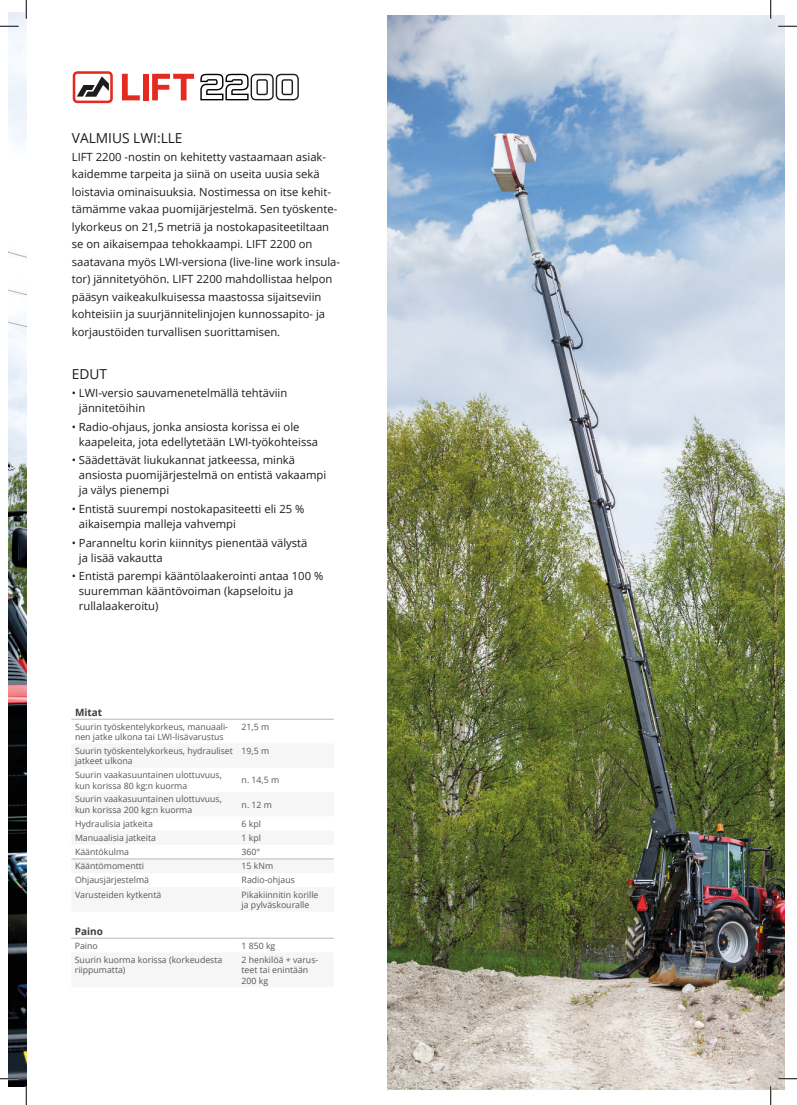
<style>
.page{position:relative;width:797px;height:1105px;background:#fff}
.page>*{position:absolute;margin:0;border:0;box-sizing:border-box;transform-origin:0 0}
.t1{font:13.75px "Open Sans";color:#1d1d1b}
.t2{font:11.25px/17.5px "Open Sans";color:#1d1d1b}
.t3{font:700 10px "Open Sans";color:#3d3d3c}
.t4{font:8.75px/10.5px "Open Sans";color:#575756}
</style>
<div class="page">
<img style="left:388px;top:16px;width:397px;height:1073px">
<svg style="left:122px;top:74px;width:18px;height:26px"></svg>
<div style="left:143px;top:74px;width:6px;height:26px;background:#e52a21"></div>
<svg style="left:152px;top:74px;width:42px;height:26px"></svg>
<svg style="left:200px;top:73px;width:99px;height:28px"></svg>
<div style="left:73px;top:71px;width:40px;height:32px;border:3px solid #e52a21;border-radius:3px"></div>
<svg style="left:77px;top:76px;width:32px;height:21px"></svg>
<img style="left:9px;top:13px;width:17px;height:1074px">
<hr style="left:71px;top:938px;width:167px;height:1px;background:#c7c7c6">
<hr style="left:238px;top:938px;width:95px;height:1px;background:#c7c7c6">
<svg style="left:71px;top:859px;width:263px;height:1px"></svg>
<hr style="left:71px;top:719px;width:167px;height:1px;background:#c7c7c6">
<hr style="left:238px;top:719px;width:96px;height:1px;background:#c7c7c6">
<hr style="left:71px;top:858px;width:167px;height:1px;background:#c7c7c6">
<hr style="left:238px;top:858px;width:96px;height:1px;background:#c7c7c6">
<svg style="left:0;top:25px;width:19px;height:2px"></svg>
<svg style="left:778px;top:25px;width:19px;height:2px"></svg>
<svg style="left:0;top:1078px;width:19px;height:1px"></svg>
<svg style="left:778px;top:1078px;width:19px;height:1px"></svg>
<svg style="left:25px;top:0;width:2px;height:19px"></svg>
<svg style="left:25px;top:1086px;width:2px;height:19px"></svg>
<svg style="left:770px;top:0;width:1px;height:19px"></svg>
<svg style="left:770px;top:1086px;width:1px;height:19px"></svg>
<p class="t1" style="left:72px;top:129px;width:112px">VALMIUS LWI:LLE</p>
<p class="t2" style="left:72px;top:147px;width:270px">LIFT 2200 -nostin on kehitetty vastaamaan asiak&shy;kaidemme tarpeita ja siinä on useita uusia sekä loistavia ominaisuuksia. Nostimessa on itse kehit&shy;tämämme vakaa puomijärjestelmä. Sen työskente&shy;lykorkeus on 21,5 metriä ja nostokapasiteetiltaan se on aikaisempaa tehokkaampi. LIFT 2200 on saatavana myös LWI-versiona (live-line work insula&shy;tor) jännitetyöhön. LIFT 2200 mahdollistaa helpon pääsyn vaikeakulkuisessa maastossa sijaitseviin kohteisiin ja suurjännitelinjojen kunnossapito- ja korjaustöiden turvallisen suorittamisen.</p>
<p class="t1" style="left:72px;top:364px;width:37px">EDUT</p>
<p class="t2" style="left:79px;top:385px;width:210px;line-height:15px;text-indent:-7px">• LWI-versio sauvamenetelmällä tehtäviin jännitetöihin</p>
<p class="t2" style="left:79px;top:419px;width:240px;line-height:15px;text-indent:-7px">• Radio-ohjaus, jonka ansiosta korissa ei ole kaapeleita, jota edellytetään LWI-työkohteissa</p>
<p class="t2" style="left:79px;top:453px;width:249px;line-height:15px;text-indent:-7px">• Säädettävät liukukannat jatkeessa, minkä ansiosta puomijärjestelmä on entistä vakaampi ja välys pienempi</p>
<p class="t2" style="left:79px;top:501px;width:227px;line-height:15px;text-indent:-7px">• Entistä suurempi nostokapasiteetti eli 25 % aikaisempia malleja vahvempi</p>
<p class="t2" style="left:79px;top:535px;width:230px;line-height:15px;text-indent:-7px">• Paranneltu korin kiinnitys pienentää välystä ja lisää vakautta</p>
<p class="t2" style="left:79px;top:568px;width:246px;line-height:15px;text-indent:-7px">• Entistä parempi kääntölaakerointi antaa 100 % suuremman kääntövoiman (kapseloitu ja rullalaakeroitu)</p>
<p class="t3" style="left:75px;top:705px;width:29px">Mitat</p>
<p class="t4" style="left:75px;top:721px;width:155px">Suurin työskentelykorkeus, manuaali&shy;nen jatke ulkona tai LWI-lisävarustus</p>
<p class="t4" style="left:242px;top:721px;width:29px">21,5 m</p>
<p class="t4" style="left:75px;top:745px;width:159px">Suurin työskentelykorkeus, hydrauliset jatkeet ulkona</p>
<p class="t4" style="left:242px;top:745px;width:29px">19,5 m</p>
<p class="t4" style="left:75px;top:769px;width:148px">Suurin vaakasuuntainen ulottuvuus, kun korissa 80 kg:n kuorma</p>
<p class="t4" style="left:242px;top:775px;width:39px">n. 14,5 m</p>
<p class="t4" style="left:75px;top:794px;width:148px">Suurin vaakasuuntainen ulottuvuus, kun korissa 200 kg:n kuorma</p>
<p class="t4" style="left:242px;top:799px;width:32px">n. 12 m</p>
<p class="t4" style="left:75px;top:818px;width:79px">Hydraulisia jatkeita</p>
<p class="t4" style="left:242px;top:818px;width:21px">6 kpl</p>
<p class="t4" style="left:75px;top:832px;width:83px">Manuaalisia jatkeita</p>
<p class="t4" style="left:242px;top:832px;width:21px">1 kpl</p>
<p class="t4" style="left:75px;top:846px;width:56px">Kääntökulma</p>
<p class="t4" style="left:242px;top:846px;width:20px">360°</p>
<p class="t4" style="left:75px;top:860px;width:71px">Kääntömomentti</p>
<p class="t4" style="left:242px;top:860px;width:33px">15 kNm</p>
<p class="t4" style="left:75px;top:875px;width:75px">Ohjausjärjestelmä</p>
<p class="t4" style="left:242px;top:875px;width:55px">Radio-ohjaus</p>
<p class="t4" style="left:75px;top:889px;width:88px">Varusteiden kytkentä</p>
<p class="t4" style="left:242px;top:889px;width:78px">Pikakiinnitin korille ja pylväskouralle</p>
<p class="t3" style="left:75px;top:924px;width:30px">Paino</p>
<p class="t4" style="left:75px;top:940px;width:25px">Paino</p>
<p class="t4" style="left:241px;top:940px;width:35px">1 850 kg</p>
<p class="t4" style="left:75px;top:954px;width:149px">Suurin kuorma korissa (korkeudesta riippumatta)</p>
<p class="t4" style="left:241px;top:954px;width:78px">2 henkilöä + varus&shy;teet tai enintään<br>200 kg</p>
</div>
